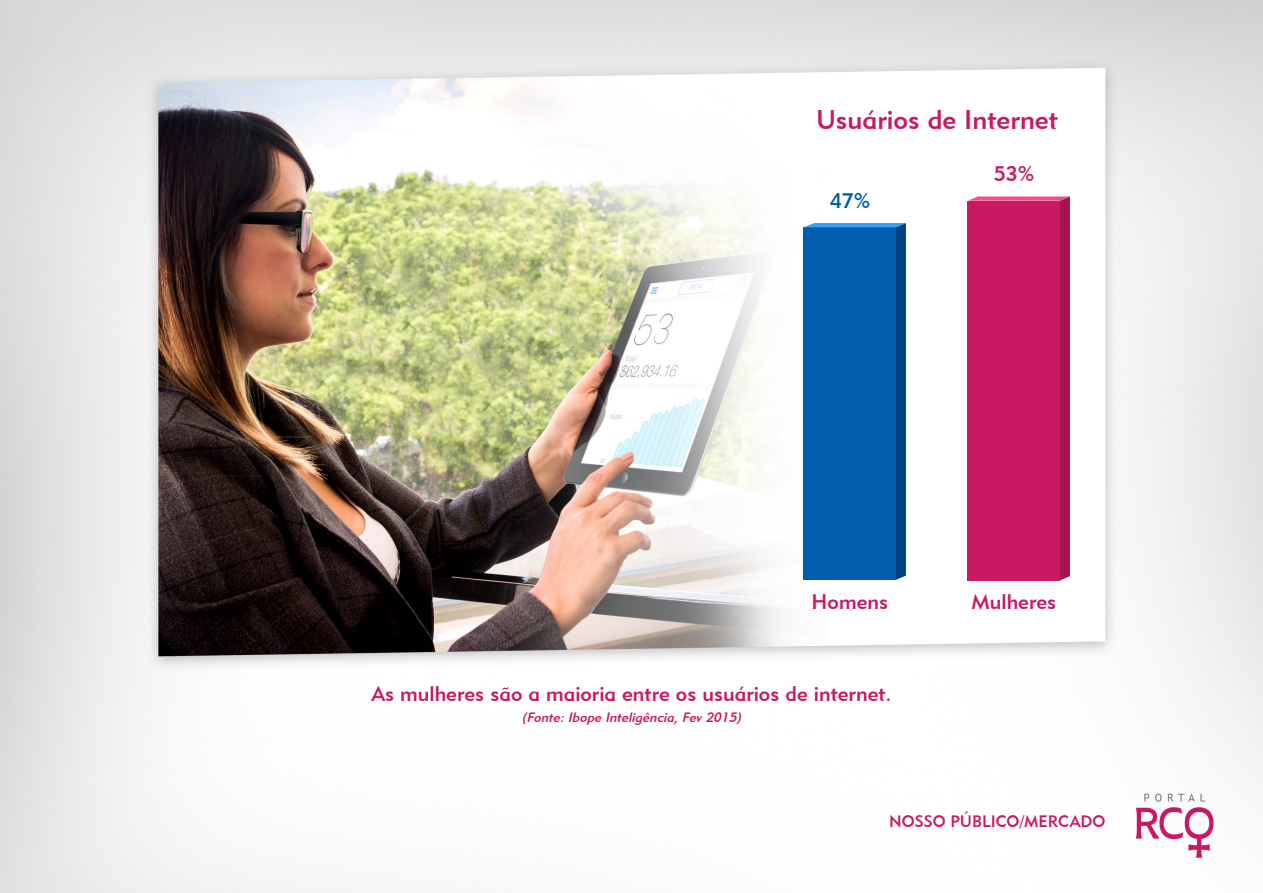
<style>
.page{position:relative;width:1263px;height:893px;background:#fff}
.page>*{position:absolute;margin:0;border:0;box-sizing:border-box;transform-origin:0 0}
.t1{font:27px "Geometric 415 BT Medium A";color:#c91963}
.t2{font:21px "Geometric 415 BT Medium A";color:#c91963}
.t3{font:21px "Geometric 415 BT Medium A";color:#015dad}
.t4{font:16.5px "Geometric 415 BT Medium A";color:#c91963}
.t5{font:italic 13.5px "Geometric 415 BT Medium A";color:#c91963}
</style>
<div class="page">
<img style="left:0;top:0;width:1263px;height:893px">
<svg style="left:968px;top:196px;width:102px;height:384px;background:#c61962"></svg>
<svg style="left:804px;top:223px;width:102px;height:357px;background:#015baa"></svg>
<p class="t1" style="left:816px;top:103px;width:243px">Usuários de Internet</p>
<p class="t3" style="left:830px;top:188px;width:42px">47%</p>
<p class="t2" style="left:994px;top:161px;width:42px">53%</p>
<p class="t2" style="left:812px;top:589px;width:78px">Homens</p>
<p class="t2" style="left:371px;top:681px;width:522px">As mulheres são a maioria entre os usuários de internet.</p>
<p class="t5" style="left:522px;top:709px;width:224px">(Fonte:Ibope Inteligência,Fev2015)</p>
<p class="t2" style="left:971px;top:589px;width:86px">Mulheres</p>
<p class="t4" style="left:889px;top:811px;width:218px">NOSSO PÚBLICO/MERCADO</p>
</div>
